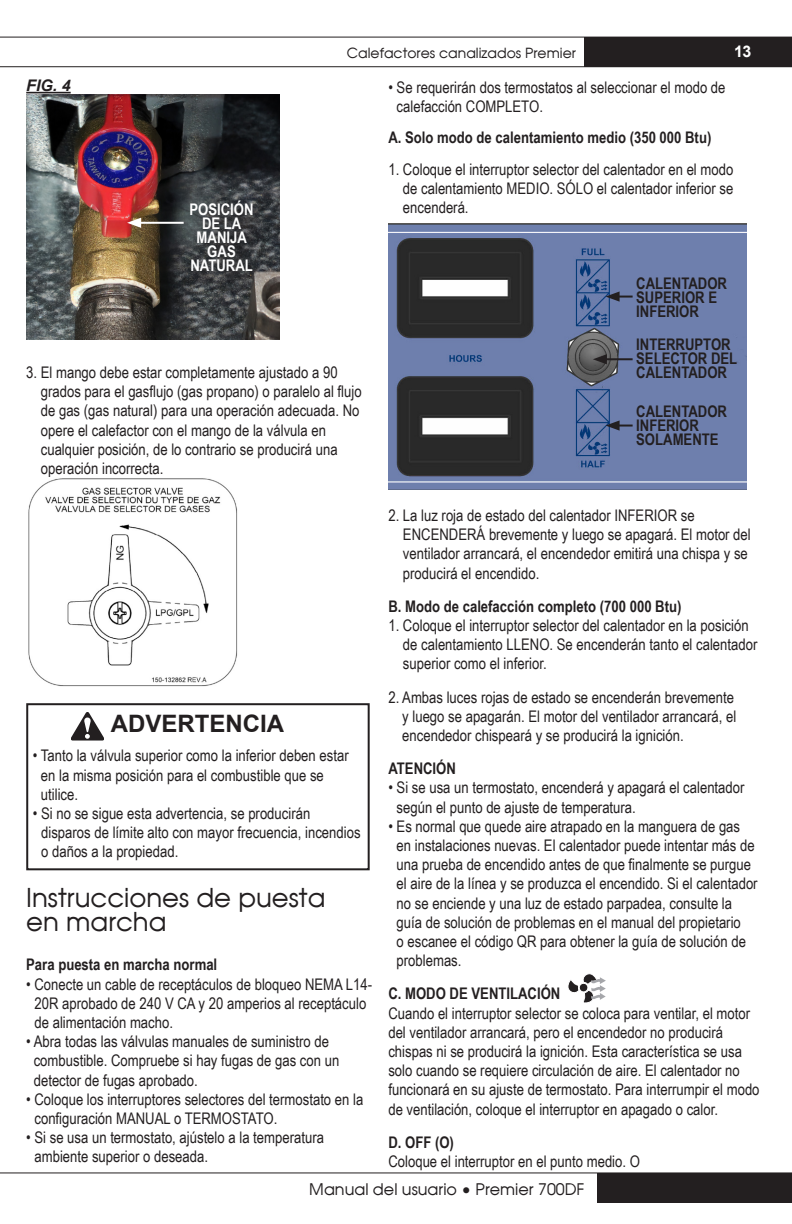
<style>
.page{position:relative;width:792px;height:1224px;background:#fff}
.page>*{position:absolute;margin:0;border:0;box-sizing:border-box;transform-origin:0 0}
.Attention_Header{font:26px "Moderne";color:#231f20}
.t1{font:700 24px "Arial";color:#231f20}
.BODY_for_INSIDE_PAGE{font:16px/19.2px "Arial Narrow";color:#231f20}
.BODY_for_INSIDE_PAGE-2{font:700 16px "Arial Narrow";color:#231f20}
.t2{font:16px "Moderne";color:#231f20}
.BODY_for_INSIDE_PAGE-3{font:700 16px "Arial Narrow";color:#fff}
.BODY_for_INSIDE_PAGE-4{font:italic 700 16px "Arial";color:#231f20}
.t3{font:700 16px "Arial";color:#fff}
.t4{font:14px "Moderne";color:#231f20}
</style>
<div class="page">
<div style="left:585px;top:37px;width:207px;height:30px;background:#231f20"></div>
<div style="left:597px;top:1173px;width:195px;height:30px;background:#231f20"></div>
<hr style="left:0;top:37px;width:792px;height:1px;background:#231f20">
<hr style="left:0;top:66px;width:792px;height:1px;background:#231f20">
<hr style="left:0;top:1172px;width:792px;height:1px;background:#231f20">
<img style="left:388px;top:224px;width:359px;height:266px">
<hr style="left:26px;top:92px;width:45px;height:1px;background:#231f20">
<img style="left:26px;top:94px;width:254px;height:246px">
<img style="left:28px;top:478px;width:210px;height:209px">
<svg style="left:186px;top:198px;width:84px;height:90px;background:#3f4143"></svg>
<hr style="left:138px;top:222px;width:46px;height:2px;background:#fff">
<svg style="left:127px;top:218px;width:14px;height:10px"></svg>
<div style="left:26px;top:703px;width:344px;height:167px;border:2px solid #231f20"></div>
<svg style="left:71px;top:713px;width:33px;height:28px"></svg>
<svg style="left:606px;top:291px;width:27px;height:11px"></svg>
<hr style="left:604px;top:358px;width:29px;height:2px;background:#231f20">
<svg style="left:593px;top:354px;width:14px;height:10px"></svg>
<svg style="left:606px;top:420px;width:27px;height:11px"></svg>
<svg style="left:568px;top:973px;width:38px;height:30px"></svg>
<p class="BODY_for_INSIDE_PAGE-4" style="left:26px;top:75px;width:46px">FIG. 4</p>
<p class="BODY_for_INSIDE_PAGE-3" style="left:189px;top:197px;width:66px">POSICIÓN</p>
<p class="BODY_for_INSIDE_PAGE-3" style="left:202px;top:211px;width:41px">DE LA</p>
<p class="BODY_for_INSIDE_PAGE-3" style="left:197px;top:225px;width:52px">MANIJA</p>
<p class="BODY_for_INSIDE_PAGE-3" style="left:207px;top:239px;width:30px">GAS</p>
<p class="BODY_for_INSIDE_PAGE-3" style="left:190px;top:253px;width:64px">NATURAL</p>
<p class="t4" style="left:347px;top:44px;width:231px">Calefactores canalizados Premier</p>
<p class="t3" style="left:734px;top:40px;width:19px">13</p>
<p class="BODY_for_INSIDE_PAGE" style="left:397px;top:77px;width:330px;text-indent:-8px">• Se requerirán dos termostatos al seleccionar el modo de calefacción COMPLETO.</p>
<p class="BODY_for_INSIDE_PAGE-2" style="left:388px;top:126px;width:324px">A. Solo modo de calentamiento medio (350 000 Btu)</p>
<p class="BODY_for_INSIDE_PAGE" style="left:403px;top:159px;width:332px;text-align:justify;text-indent:-15px">1. Coloque el interruptor selector del calentador en el modo de calentamiento MEDIO. SÓLO el calentador inferior se encenderá.</p>
<p class="BODY_for_INSIDE_PAGE" style="left:41px;top:362px;width:322px;text-indent:-15px">3. El mango debe estar completamente ajustado a 90 grados para el gasflujo (gas propano) o paralelo al flujo de gas (gas natural) para una operación adecuada. No opere el calefactor con el mango de la válvula en cualquier posición, de lo contrario se producirá una operación incorrecta.</p>
<p class="t1" style="left:111px;top:707px;width:175px">ADVERTENCIA</p>
<p class="BODY_for_INSIDE_PAGE" style="left:41px;top:746px;width:309px;text-indent:-8px">• Tanto la válvula superior como la inferior deben estar en la misma posición para el combustible que se utilice.</p>
<p class="BODY_for_INSIDE_PAGE" style="left:41px;top:803px;width:321px;text-indent:-8px">• Si no se sigue esta advertencia, se producirán disparos de límite alto con mayor frecuencia, incendios o daños a la propiedad.</p>
<p class="Attention_Header" style="left:26px;top:882px;width:301px">Instrucciones de puesta</p>
<p class="Attention_Header" style="left:26px;top:906px;width:142px">en marcha</p>
<p class="BODY_for_INSIDE_PAGE-2" style="left:26px;top:953px;width:193px">Para puesta en marcha normal</p>
<p class="BODY_for_INSIDE_PAGE" style="left:34px;top:974px;width:339px;text-indent:-8px">• Conecte un cable de receptáculos de bloqueo NEMA L14-<br>20R aprobado de 240 V CA y 20 amperios al receptáculo de alimentación macho.</p>
<p class="BODY_for_INSIDE_PAGE" style="left:34px;top:1031px;width:307px;text-indent:-8px">• Abra todas las válvulas manuales de suministro de combustible. Compruebe si hay fugas de gas con un detector de fugas aprobado.</p>
<p class="BODY_for_INSIDE_PAGE" style="left:34px;top:1089px;width:330px;text-indent:-8px">• Coloque los interruptores selectores del termostato en la configuración MANUAL o TERMOSTATO.</p>
<p class="BODY_for_INSIDE_PAGE" style="left:34px;top:1127px;width:291px;text-indent:-8px">• Si se usa un termostato, ajústelo a la temperatura ambiente superior o deseada.</p>
<p class="BODY_for_INSIDE_PAGE-2" style="left:636px;top:272px;width:92px">CALENTADOR</p>
<p class="BODY_for_INSIDE_PAGE-2" style="left:636px;top:286px;width:82px">SUPERIOR E</p>
<p class="BODY_for_INSIDE_PAGE-2" style="left:636px;top:300px;width:64px">INFERIOR</p>
<p class="BODY_for_INSIDE_PAGE-2" style="left:636px;top:332px;width:96px">INTERRUPTOR</p>
<p class="BODY_for_INSIDE_PAGE-2" style="left:636px;top:346px;width:103px">SELECTOR DEL</p>
<p class="BODY_for_INSIDE_PAGE-2" style="left:636px;top:360px;width:92px">CALENTADOR</p>
<p class="BODY_for_INSIDE_PAGE-2" style="left:636px;top:400px;width:92px">CALENTADOR</p>
<p class="BODY_for_INSIDE_PAGE-2" style="left:636px;top:414px;width:64px">INFERIOR</p>
<p class="BODY_for_INSIDE_PAGE-2" style="left:636px;top:428px;width:84px">SOLAMENTE</p>
<p class="BODY_for_INSIDE_PAGE" style="left:403px;top:505px;width:349px;text-indent:-15px">2. La luz roja de estado del calentador INFERIOR se ENCENDERÁ brevemente y luego se apagará. El motor del ventilador arrancará, el encendedor emitirá una chispa y se producirá el encendido.</p>
<p class="BODY_for_INSIDE_PAGE-2" style="left:388px;top:594px;width:295px">B. Modo de calefacción completo (700 000 Btu)</p>
<p class="BODY_for_INSIDE_PAGE" style="left:403px;top:615px;width:356px;text-indent:-15px">1. Coloque el interruptor selector del calentador en la posición de calentamiento LLENO. Se encenderán tanto el calentador superior como el inferior.</p>
<p class="BODY_for_INSIDE_PAGE" style="left:402px;top:687px;width:336px;text-indent:-14px">2. Ambas luces rojas de estado se encenderán brevemente y luego se apagarán. El motor del ventilador arrancará, el encendedor chispeará y se producirá la ignición.</p>
<p class="BODY_for_INSIDE_PAGE-2" style="left:388px;top:756px;width:69px">ATENCIÓN</p>
<p class="BODY_for_INSIDE_PAGE" style="left:397px;top:777px;width:349px;text-indent:-8px">• Si se usa un termostato, encenderá y apagará el calentador según el punto de ajuste de temperatura.</p>
<p class="BODY_for_INSIDE_PAGE" style="left:397px;top:816px;width:363px;text-indent:-8px">• Es normal que quede aire atrapado en la manguera de gas en instalaciones nuevas. El calentador puede intentar más de una prueba de encendido antes de que finalmente se purgue el aire de la línea y se produzca el encendido. Si el calentador no se enciende y una luz de estado parpadea, consulte la guía de solución de problemas en el manual del propietario<br>o escanee el código QR para obtener la guía de solución de problemas.</p>
<p class="BODY_for_INSIDE_PAGE-2" style="left:388px;top:982px;width:174px">C. MODO DE VENTILACIÓN</p>
<p class="BODY_for_INSIDE_PAGE" style="left:388px;top:1003px;width:373px">Cuando el interruptor selector se coloca para ventilar, el motor del ventilador arrancará, pero el encendedor no producirá chispas ni se producirá la ignición. Esta característica se usa solo cuando se requiere circulación de aire. El calentador no funcionará en su ajuste de termostato. Para interrumpir el modo de ventilación, coloque el interruptor en apagado o calor.</p>
<p class="BODY_for_INSIDE_PAGE-2" style="left:388px;top:1130px;width:67px">D. OFF (O)</p>
<p class="BODY_for_INSIDE_PAGE" style="left:388px;top:1151px;width:253px">Coloque el interruptor en el punto medio. O</p>
<p class="t2" style="left:309px;top:1179px;width:277px">Manual del usuario • Premier 700DF</p>
</div>
